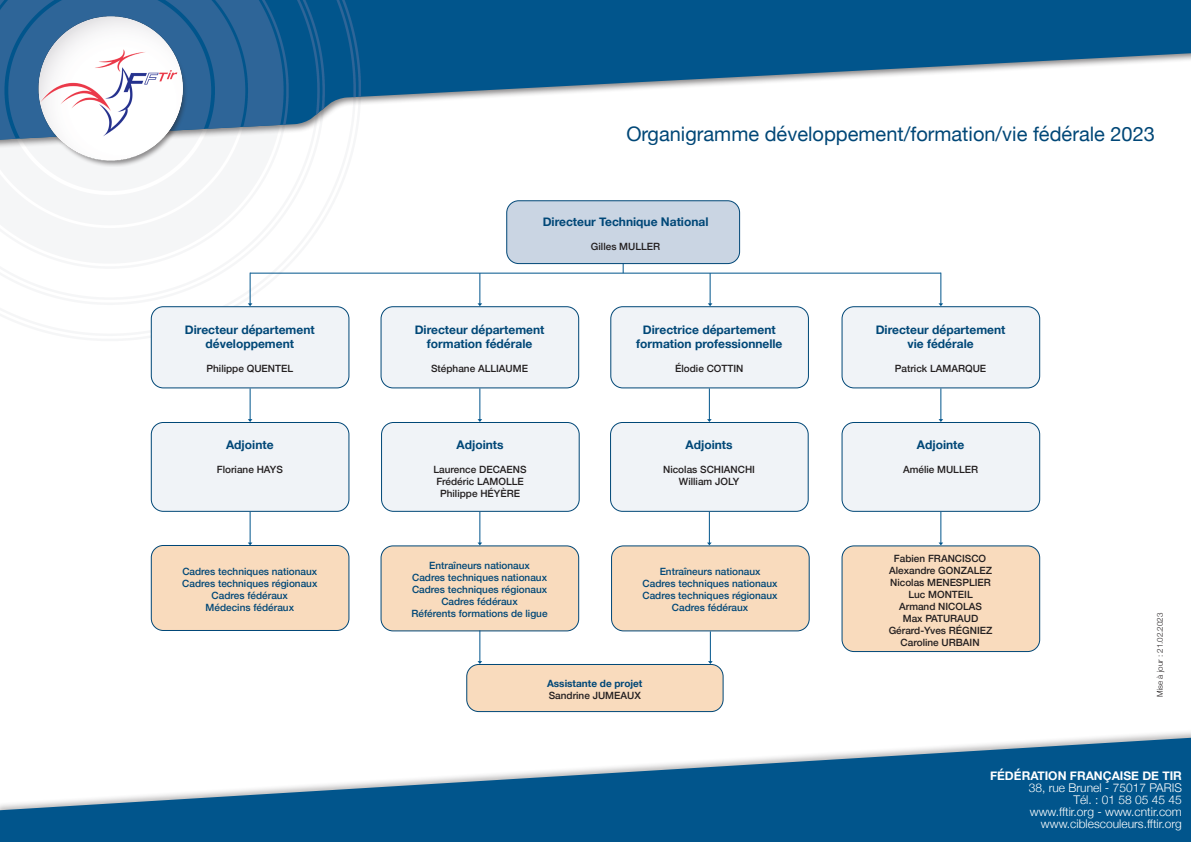
<style>
.page{position:relative;width:1191px;height:842px;background:#fff}
.page>*{position:absolute;margin:0;border:0;box-sizing:border-box;transform-origin:0 0}
.t1{font:20px "Helvetica Neue";color:#004777}
.t2{font:700 12px "Helvetica Neue";color:#004777}
.t3{font:300 12px "Helvetica Neue";color:#fff}
.t4{font:700 12px "Helvetica Neue";color:#fff}
.t5{font:500 10px "Helvetica Neue";color:#231f20}
.t6{font:500 10px "Helvetica Neue";color:#004777}
.t7{font:700 10px "Helvetica Neue";color:#004777}
.t8{font:300 8px "Helvetica Neue";color:#231f20}
</style>
<div class="page">
<div style="left:381px;top:307px;width:197px;height:81px;background:#f0f3f7;border-radius:12px"></div>
<div style="left:380px;top:306px;width:199px;height:82px;border:1px solid #004777;border-radius:12px"></div>
<div style="left:151px;top:422px;width:198px;height:89px;background:#f0f3f7;border-radius:12px"></div>
<div style="left:151px;top:422px;width:198px;height:90px;border:1px solid #004777;border-radius:12px"></div>
<div style="left:611px;top:307px;width:197px;height:81px;background:#f0f3f7;border-radius:12px"></div>
<div style="left:610px;top:306px;width:199px;height:82px;border:1px solid #004777;border-radius:12px"></div>
<div style="left:381px;top:422px;width:198px;height:89px;background:#f0f3f7;border-radius:12px"></div>
<div style="left:381px;top:422px;width:198px;height:90px;border:1px solid #004777;border-radius:12px"></div>
<div style="left:151px;top:307px;width:198px;height:81px;background:#f0f3f7;border-radius:12px"></div>
<div style="left:151px;top:306px;width:198px;height:82px;border:1px solid #004777;border-radius:12px"></div>
<div style="left:842px;top:307px;width:197px;height:81px;background:#f0f3f7;border-radius:12px"></div>
<div style="left:841px;top:306px;width:199px;height:82px;border:1px solid #004777;border-radius:12px"></div>
<div style="left:842px;top:422px;width:197px;height:89px;background:#f0f3f7;border-radius:12px"></div>
<div style="left:841px;top:422px;width:199px;height:90px;border:1px solid #004777;border-radius:12px"></div>
<div style="left:610px;top:422px;width:198px;height:89px;background:#f0f3f7;border-radius:12px"></div>
<div style="left:610px;top:422px;width:198px;height:90px;border:1px solid #004777;border-radius:12px"></div>
<svg style="left:0;top:738px;width:1191px;height:104px;fill:#01558c"></svg>
<svg style="left:409px;top:0;width:782px;height:101px;fill:#01558c"></svg>
<img style="left:227px;top:0;width:182px;height:137px">
<hr style="left:250px;top:273px;width:691px;height:1px;background:#01558c">
<div style="left:507px;top:201px;width:232px;height:63px;background:#cad5e3;border-radius:12px"></div>
<div style="left:506px;top:200px;width:234px;height:64px;border:1px solid #004777;border-radius:12px"></div>
<img style="left:0;top:0;width:227px;height:167px">
<div style="left:151px;top:545px;width:198px;height:85px;background:#f9dbbd;border-radius:12px"></div>
<div style="left:151px;top:545px;width:198px;height:86px;border:1px solid #004777;border-radius:12px"></div>
<div style="left:381px;top:546px;width:197px;height:85px;background:#f9dbbd;border-radius:12px"></div>
<div style="left:380px;top:545px;width:199px;height:86px;border:1px solid #004777;border-radius:12px"></div>
<div style="left:611px;top:546px;width:198px;height:85px;background:#f9dbbd;border-radius:12px"></div>
<div style="left:611px;top:545px;width:198px;height:86px;border:1px solid #004777;border-radius:12px"></div>
<div style="left:842px;top:546px;width:197px;height:105px;background:#f9dbbd;border-radius:12px"></div>
<div style="left:841px;top:545px;width:199px;height:107px;border:1px solid #004777;border-radius:12px"></div>
<div style="left:467px;top:664px;width:256px;height:47px;background:#f9dbbd;border-radius:12px"></div>
<div style="left:466px;top:664px;width:257px;height:48px;border:1px solid #004777;border-radius:12px"></div>
<hr style="left:250px;top:273px;width:1px;height:32px;background:#01558c">
<hr style="left:250px;top:388px;width:1px;height:33px;background:#01558c">
<hr style="left:250px;top:512px;width:1px;height:32px;background:#01558c">
<hr style="left:940px;top:273px;width:1px;height:32px;background:#01558c">
<hr style="left:940px;top:388px;width:1px;height:32px;background:#01558c">
<hr style="left:709px;top:388px;width:1px;height:32px;background:#01558c">
<hr style="left:940px;top:512px;width:1px;height:32px;background:#01558c">
<hr style="left:709px;top:512px;width:1px;height:32px;background:#01558c">
<hr style="left:709px;top:273px;width:1px;height:31px;background:#01558c">
<hr style="left:479px;top:273px;width:1px;height:32px;background:#01558c">
<hr style="left:479px;top:388px;width:1px;height:32px;background:#01558c">
<hr style="left:479px;top:512px;width:1px;height:31px;background:#01558c">
<hr style="left:479px;top:630px;width:1px;height:32px;background:#01558c">
<hr style="left:710px;top:631px;width:1px;height:32px;background:#01558c">
<svg style="left:477px;top:542px;width:5px;height:3px"></svg>
<p class="t2" style="left:185px;top:320px;width:131px">Directeur département</p>
<p class="t2" style="left:206px;top:335px;width:90px">développement</p>
<p class="t5" style="left:206px;top:361px;width:88px">Philippe QUENTEL</p>
<p class="t2" style="left:226px;top:435px;width:49px">Adjointe</p>
<p class="t5" style="left:217px;top:461px;width:67px">Floriane HAYS</p>
<p class="t6" style="left:182px;top:563px;width:136px">Cadres techniques nationaux</p>
<p class="t6" style="left:182px;top:575px;width:137px">Cadres techniques régionaux</p>
<p class="t6" style="left:212px;top:587px;width:78px">Cadres fédéraux</p>
<p class="t6" style="left:206px;top:599px;width:90px">Médecins fédéraux</p>
<p class="t1" style="left:626px;top:119px;width:530px">Organigramme développement/formation/vie fédérale 2023</p>
<p class="t2" style="left:543px;top:212px;width:167px">Directeur Technique National</p>
<p class="t5" style="left:591px;top:238px;width:71px">Gilles MULLER</p>
<p class="t2" style="left:415px;top:320px;width:131px">Directeur département</p>
<p class="t2" style="left:427px;top:335px;width:107px">formation fédérale</p>
<p class="t5" style="left:431px;top:361px;width:98px">Stéphane ALLIAUME</p>
<p class="t2" style="left:456px;top:435px;width:49px">Adjoints</p>
<p class="t5" style="left:433px;top:461px;width:94px">Laurence DECAENS</p>
<p class="t5" style="left:436px;top:473px;width:89px">Frédéric LAMOLLE</p>
<p class="t5" style="left:440px;top:485px;width:81px">Philippe HÉYÈRE</p>
<p class="t6" style="left:429px;top:558px;width:102px">Entraîneurs nationaux</p>
<p class="t6" style="left:412px;top:570px;width:136px">Cadres techniques nationaux</p>
<p class="t6" style="left:412px;top:582px;width:137px">Cadres techniques régionaux</p>
<p class="t6" style="left:441px;top:594px;width:78px">Cadres fédéraux</p>
<p class="t6" style="left:411px;top:606px;width:137px">Référents formations de ligue</p>
<p class="t2" style="left:643px;top:320px;width:134px">Directrice département</p>
<p class="t2" style="left:636px;top:335px;width:148px">formation professionnelle</p>
<p class="t5" style="left:675px;top:361px;width:70px">Élodie COTTIN</p>
<p class="t2" style="left:685px;top:435px;width:49px">Adjoints</p>
<p class="t5" style="left:663px;top:461px;width:93px">Nicolas SCHIANCHI</p>
<p class="t5" style="left:679px;top:473px;width:62px">William JOLY</p>
<p class="t6" style="left:659px;top:564px;width:102px">Entraîneurs nationaux</p>
<p class="t6" style="left:642px;top:576px;width:136px">Cadres techniques nationaux</p>
<p class="t6" style="left:642px;top:588px;width:137px">Cadres techniques régionaux</p>
<p class="t6" style="left:672px;top:600px;width:78px">Cadres fédéraux</p>
<p class="t7" style="left:547px;top:675px;width:97px">Assistante de projet</p>
<p class="t5" style="left:549px;top:687px;width:94px">Sandrine JUMEAUX</p>
<p class="t2" style="left:875px;top:320px;width:131px">Directeur département</p>
<p class="t2" style="left:907px;top:335px;width:68px">vie fédérale</p>
<p class="t5" style="left:895px;top:361px;width:93px">Patrick LAMARQUE</p>
<p class="t2" style="left:916px;top:435px;width:49px">Adjointe</p>
<p class="t5" style="left:903px;top:461px;width:77px">Amélie MULLER</p>
<p class="t5" style="left:894px;top:550px;width:94px">Fabien FRANCISCO</p>
<p class="t5" style="left:889px;top:562px;width:104px">Alexandre GONZALEZ</p>
<p class="t5" style="left:890px;top:574px;width:102px">Nicolas MENESPLIER</p>
<p class="t5" style="left:908px;top:586px;width:66px">Luc MONTEIL</p>
<p class="t5" style="left:899px;top:598px;width:84px">Armand NICOLAS</p>
<p class="t5" style="left:902px;top:610px;width:77px">Max PATURAUD</p>
<p class="t5" style="left:888px;top:622px;width:105px">Gérard-Yves RÉGNIEZ</p>
<p class="t5" style="left:900px;top:634px;width:80px">Caroline URBAIN</p>
<p class="t8" style="left:1153px;top:697px;width:86px;rotate:-90deg">Mise à jour : 21.02.2023</p>
<p class="t4" style="left:990px;top:766px;width:193px">FÉDÉRATION FRANÇAISE DE TIR</p>
<p class="t3" style="left:1028px;top:778px;width:155px">38, rue Brunel - 75017 PARIS</p>
<p class="t3" style="left:1073px;top:790px;width:110px">Tél. : 01 58 05 45 45</p>
<p class="t3" style="left:1029px;top:802px;width:154px">www.fftir.org - www.cntir.com</p>
<p class="t3" style="left:1041px;top:814px;width:142px">www.ciblescouleurs.fftir.org</p>
</div>
